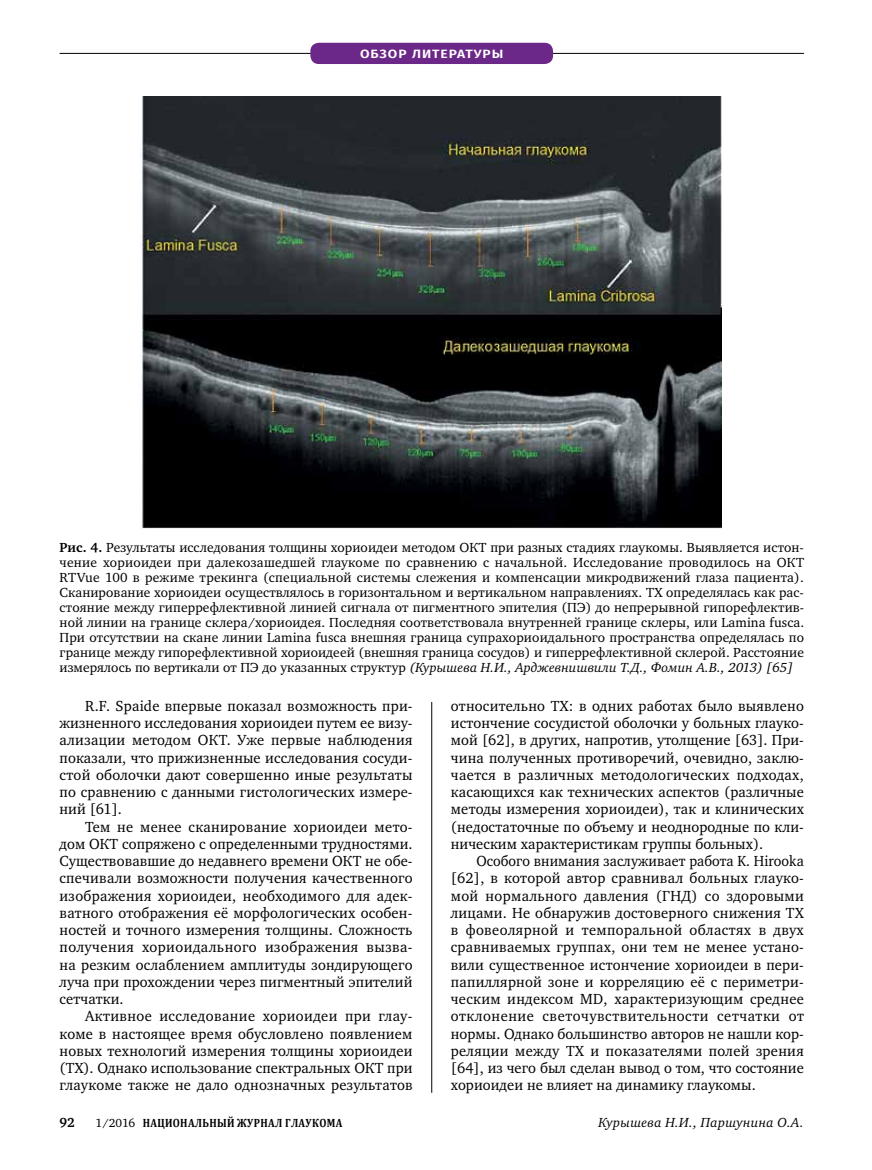
<style>
.page{position:relative;width:872px;height:1170px;background:#fff}
.page>*{position:absolute;margin:0;border:0;box-sizing:border-box;transform-origin:0 0}
.t1{font:15px/17.2px "Charter C";letter-spacing:.005em;color:#000;text-align:justify}
.t2{font:15px/17.2px "Charter C";letter-spacing:.005em;color:#000;text-align:justify;scale:.94 1}
.t3{font:13.5px/15px "Charter C";letter-spacing:.005em;color:#000;text-align:justify}
.t4{font:italic 13.5px "Charter C";letter-spacing:.02em;color:#000}
.t5{font:700 13.5px "Charter C";color:#000}
.t6{font:700 12px "Cambria";letter-spacing:.03em;color:#000;scale:.85 1}
.t7{font:600 12px "Fira Sans";letter-spacing:.07em;color:#fff;scale:1.15 1}
.s1{font-weight:700}
.s2{font-style:italic}
.s3{font-family:"Charter C";font-weight:400}
</style>
<div class="page">
<hr style="left:60px;top:53px;width:744px;height:1px;background:#000">
<div style="left:310px;top:43px;width:243px;height:21px;background:#6c2888;border-radius:9px"></div>
<img style="left:140px;top:97px;width:581px;height:431px">
<hr style="left:431px;top:702px;width:1px;height:390px;background:#000">
<p class="t7" style="left:360px;top:44px;width:126px">ОБЗОР ЛИТЕРАТУРЫ</p>
<p class="t3" style="left:60px;top:540px;width:746px"><span class="s1">Рис. 4.</span> Результаты исследования толщины хориоидеи методом ОКТ при разных стадиях глаукомы. Выявляется истон&shy;чение хориоидеи при далекозашедшей глаукоме по сравнению с начальной. Исследование проводилось на ОКТ RTVue 100 в режиме трекинга (специальной системы слежения и компенсации микродвижений глаза пациента).<br>Сканирование хориоидеи осуществлялось в горизонтальном и вертикальном направлениях. ТХ определялась как рас&shy;стояние между гиперрефлективной линией сигнала от пигментного эпителия (ПЭ) до непрерывной гипорефлектив&shy;ной линии на границе склера/хориоидея. Последняя соответствовала внутренней границе склеры, или Lamina fusca.<br>При отсутствии на скане линии Lamina fusca внешняя граница супрахориоидального пространства определялась по границе между гипорефлективной хориоидеей (внешняя граница сосудов) и гиперрефлективной склерой. Расстояние измерялось по вертикали от ПЭ до указанных структур <span class="s2">(Курышева Н.И., Арджевнишвили Т.Д., Фомин А.В., 2013) [65]</span></p>
<p class="t1" style="left:60px;top:697px;width:355px;text-indent:26px">R.F. Spaide впервые показал возможность при&shy;жизненного исследования хориоидеи путем ее визу&shy;ализации методом ОКТ. Уже первые наблюдения показали, что прижизненные исследования сосуди&shy;стой оболочки дают совершенно иные результаты по сравнению с данными гистологических измере&shy;ний [61].</p>
<p class="t1" style="left:60px;top:817px;width:355px;text-indent:26px">Тем не менее сканирование хориоидеи мето&shy;дом ОКТ сопряжено с определенными трудностями.<br>Существовавшие до недавнего времени ОКТ не обе&shy;спечивали возможности получения качественного изображения хориоидеи, необходимого для адек&shy;ватного отображения её морфологических особен&shy;ностей и точного измерения толщины. Сложность получения хориоидального изображения вызва&shy;на резким ослаблением амплитуды зондирующего луча при прохождении через пигментный эпителий сетчатки.</p>
<p class="t1" style="left:60px;top:1007px;width:354px;text-indent:26px">Активное исследование хориоидеи при глау&shy;коме в настоящее время обусловлено появлением новых технологий измерения толщины хориоидеи (ТХ). Однако использование спектральных ОКТ при глаукоме также не дало однозначных результатов</p>
<p class="t5" style="left:60px;top:1115px;width:17px">92</p>
<p class="t6" style="left:95px;top:1115px;width:292px"><span class="s3">1/2016</span> НАЦИОНАЛЬНЫЙ ЖУРНАЛ ГЛАУКОМА</p>
<p class="t1" style="left:451px;top:697px;width:355px">относительно ТХ: в одних работах было выявлено истончение сосудистой оболочки у больных глауко&shy;мой [62], в других, напротив, утолщение [63]. При&shy;чина полученных противоречий, очевидно, заклю&shy;чается в различных методологических подходах, касающихся как технических аспектов (различные методы измерения хориоидеи), так и клинических (недостаточные по объему и неоднородные по кли&shy;ническим характеристикам группы больных).</p>
<p class="t2" style="left:451px;top:852px;width:377px;text-indent:26px">Особого внимания заслуживает работа K. Hirooka [62], в которой автор сравнивал больных глауко&shy;мой нормального давления (ГНД) со здоровыми лицами. Не обнаружив достоверного снижения ТХ в фовеолярной и темпоральной областях в двух сравниваемых группах, они тем не менее устано&shy;вили существенное истончение хориоидеи в пери&shy;папиллярной зоне и корреляцию её с периметри&shy;ческим индексом MD, характеризующим среднее отклонение светочувствительности сетчатки от нормы. Однако большинство авторов не нашли кор&shy;реляции между ТХ и показателями полей зрения [64], из чего был сделан вывод о том, что состояние хориоидеи не влияет на динамику глаукомы.</p>
<p class="t4" style="left:598px;top:1115px;width:207px">Курышева Н.И., Паршунина О.А.</p>
</div>
